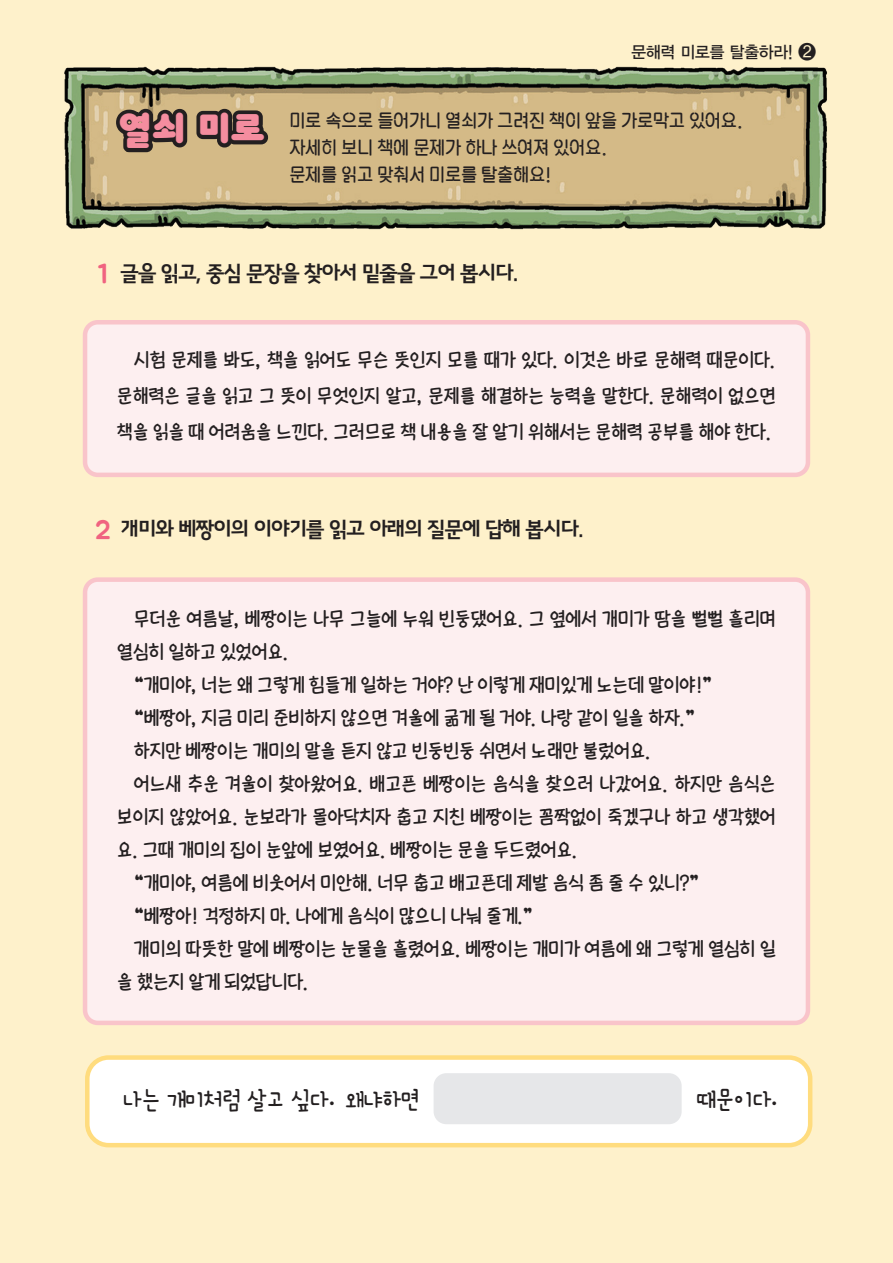
<style>
.page{position:relative;width:893px;height:1263px;background:#fef1cb}
.page>*{position:absolute;margin:0;border:0;box-sizing:border-box;transform-origin:0 0}
.t1{font:27px "BMJUAOTF";color:#f06380}
.t2{font:24px "Rix Happy Planting M";letter-spacing:-.01em;color:#231f20}
.t3{font:21px/36px "Rix Merry Font M";letter-spacing:-.025em;color:#231f20;text-align:justify}
.t4{font:21px "Rix Polaris B";letter-spacing:-.04em;color:#231f20}
.t5{font:18.75px/27px "Rix Neon Sign B";letter-spacing:-.025em;color:#231f20}
.t6{font:16.5px "YDVYGO33";letter-spacing:-.01em;color:#231f20}
.s1{font-size:21px}
.s2{font-family:"Rix Jelly Tube Plain";font-size:37.5px}
</style>
<div class="page">
<div style="left:87px;top:1057px;width:723px;height:88px;background:#fff;border-radius:21px"></div>
<div style="left:85px;top:1055px;width:727px;height:92px;border:4px solid #ffdc7e;border-radius:21px"></div>
<div style="left:85px;top:322px;width:723px;height:153px;background:#fdeff0;border-radius:13px"></div>
<div style="left:83px;top:320px;width:727px;height:157px;border:4px solid #f9c4ca;border-radius:13px"></div>
<div style="left:85px;top:580px;width:723px;height:443px;background:#fdeff0;border-radius:13px"></div>
<div style="left:83px;top:577px;width:727px;height:448px;border:4px solid #f9c4ca;border-radius:13px"></div>
<img style="left:64px;top:66px;width:763px;height:164px">
<div style="left:434px;top:1073px;width:248px;height:51px;background:#e6e7e9;border-radius:13px"></div>
<p class="t6" style="left:631px;top:42px;width:187px">문해력 미로를 탈출하라! <span class="s1">❷</span></p>
<p class="t5" style="left:289px;top:108px;width:455px;text-indent:-171px"><span class="s2">열쇠 미로</span> 미로 속으로 들어가니 열쇠가 그려진 책이 앞을 가로막고 있어요. 자세히 보니 책에 문제가 하나 쓰여져 있어요.<br>문제를 읽고 맞춰서 미로를 탈출해요!</p>
<p class="t1" style="left:98px;top:260px;width:13px">1</p>
<p class="t4" style="left:120px;top:263px;width:399px">글을 읽고, 중심 문장을 찾아서 밑줄을 그어 봅시다.</p>
<p class="t3" style="left:117px;top:342px;width:661px;text-indent:17px">시험 문제를 봐도, 책을 읽어도 무슨 뜻인지 모를 때가 있다. 이것은 바로 문해력 때문이다. 문해력은 글을 읽고 그 뜻이 무엇인지 알고, 문제를 해결하는 능력을 말한다. 문해력이 없으면 책을 읽을 때 어려움을 느낀다. 그러므로 책 내용을 잘 알기 위해서는 문해력 공부를 해야 한다.</p>
<p class="t1" style="left:95px;top:516px;width:17px">2</p>
<p class="t4" style="left:120px;top:519px;width:465px">개미와 베짱이의 이야기를 읽고 아래의 질문에 답해 봅시다.</p>
<p class="t3" style="left:134px;top:601px;width:644px">무더운 여름날, 베짱이는 나무 그늘에 누워 빈둥댔어요. 그 옆에서 개미가 땀을 뻘뻘 흘리며</p>
<p class="t3" style="left:117px;top:634px;width:174px">열심히 일하고 있었어요.</p>
<p class="t3" style="left:134px;top:667px;width:581px">“개미야, 너는 왜 그렇게 힘들게 일하는 거야? 난 이렇게 재미있게 노는데 말이야!”</p>
<p class="t3" style="left:134px;top:700px;width:563px">“베짱아, 지금 미리 준비하지 않으면 겨울에 굶게 될 거야. 나랑 같이 일을 하자.”</p>
<p class="t3" style="left:134px;top:733px;width:519px">하지만 베짱이는 개미의 말을 듣지 않고 빈둥빈둥 쉬면서 노래만 불렀어요.</p>
<p class="t3" style="left:134px;top:766px;width:643px">어느새 추운 겨울이 찾아왔어요. 배고픈 베짱이는 음식을 찾으러 나갔어요. 하지만 음식은</p>
<p class="t3" style="left:117px;top:799px;width:661px">보이지 않았어요. 눈보라가 몰아닥치자 춥고 지친 베짱이는 꼼짝없이 죽겠구나 하고 생각했어</p>
<p class="t3" style="left:117px;top:832px;width:463px">요. 그때 개미의 집이 눈앞에 보였어요. 베짱이는 문을 두드렸어요.</p>
<p class="t3" style="left:134px;top:865px;width:567px">“개미야, 여름에 비웃어서 미안해. 너무 춥고 배고픈데 제발 음식 좀 줄 수 있니?”</p>
<p class="t3" style="left:134px;top:898px;width:401px">“베짱아! 걱정하지 마. 나에게 음식이 많으니 나눠 줄게.”</p>
<p class="t3" style="left:134px;top:930px;width:644px">개미의 따뜻한 말에 베짱이는 눈물을 흘렸어요. 베짱이는 개미가 여름에 왜 그렇게 열심히 일</p>
<p class="t3" style="left:117px;top:963px;width:194px">을 했는지 알게 되었답니다.</p>
<p class="t2" style="left:123px;top:1081px;width:298px">나는 개미처럼 살고 싶다. 왜냐하면</p>
<p class="t2" style="left:697px;top:1081px;width:86px">때문이다.</p>
</div>
